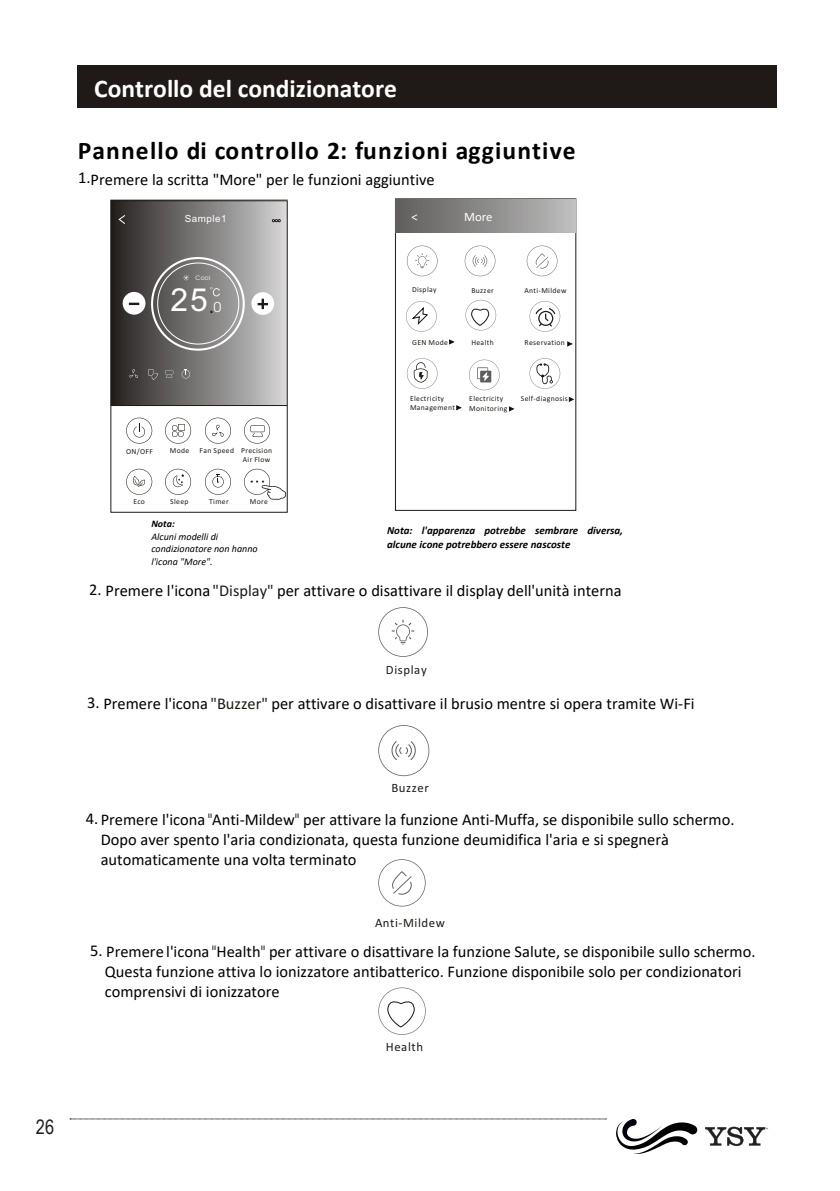
<style>
.page{position:relative;width:840px;height:1191px;background:#fff}
.page>*{position:absolute;margin:0;border:0;box-sizing:border-box;transform-origin:0 0}
.t1{font:31.8px "Arial";color:#fff}
.t2{font:700 25.6px "Calibri";letter-spacing:.045em;color:#000}
.t3{font:700 25.6px "Calibri";color:#fff}
.t4{font:20px "Arial Narrow";color:#231f20}
.t5{font:16.4px/20.2px "Calibri";color:#000}
.t6{font:14px "Avant Garde Bk BT";color:#fff}
.t7{font:12.8px "Calibri";letter-spacing:.045em;color:#1f1a17}
.t8{font:12.8px "Calibri";color:#fff}
.t9{font:italic 700 11px/13.6px "Calibri";color:#000}
.t10{font:italic 10px/12.4px "Calibri";color:#000}
.t11{font:9.8px "Arial";letter-spacing:.055em;color:#fff}
.t12{font:7.6px/9.4px "Calibri";letter-spacing:.045em;color:#1f1a17;text-align:right}
.t13{font:6.4px "Avant Garde Bk BT";color:#fff}
.t14{font:4.8px "Myriad Pro";color:#231f20}
.s1{font-weight:700}
.s2{font-style:inherit}
.s3{color:#1f1a17}
.s4{font-family:"Avant Garde Bk BT"}
</style>
<div class="page">
<svg style="left:705px;top:1126px;width:59px;height:20px"></svg>
<svg style="left:616px;top:1119px;width:81px;height:34px"></svg>
<svg style="left:70px;top:1118px;width:536px;height:1px"></svg>
<div style="left:77px;top:65px;width:698px;height:43px;background:#1f1a17"></div>
<svg style="left:205px;top:469px;width:26px;height:26px"></svg>
<svg style="left:165px;top:469px;width:26px;height:26px"></svg>
<svg style="left:126px;top:469px;width:26px;height:26px"></svg>
<svg style="left:165px;top:417px;width:26px;height:26px"></svg>
<svg style="left:126px;top:417px;width:26px;height:26px"></svg>
<svg style="left:244px;top:417px;width:26px;height:26px"></svg>
<svg style="left:205px;top:417px;width:26px;height:26px"></svg>
<img style="left:113px;top:203px;width:172px;height:201px">
<div style="left:111px;top:201px;width:176px;height:205px;border:1px solid #1f1a17"></div>
<svg style="left:117px;top:214px;width:9px;height:11px"></svg>
<svg style="left:272px;top:219px;width:8px;height:3px"></svg>
<div style="left:123px;top:292px;width:22px;height:23px;background:#fff;border-radius:50%"></div>
<svg style="left:129px;top:303px;width:10px;height:2px"></svg>
<div style="left:251px;top:292px;width:23px;height:23px;background:#fff;border-radius:50%"></div>
<svg style="left:258px;top:299px;width:9px;height:10px"></svg>
<div style="left:151px;top:257px;width:94px;height:94px;border:2px solid #fff;border-radius:50%"></div>
<div style="left:157px;top:262px;width:82px;height:82px;border:1px solid #fff;border-radius:50%"></div>
<svg style="left:183px;top:275px;width:6px;height:6px"></svg>
<svg style="left:210px;top:287px;width:10px;height:9px"></svg>
<svg style="left:129px;top:369px;width:9px;height:10px"></svg>
<svg style="left:182px;top:369px;width:8px;height:9px"></svg>
<svg style="left:244px;top:469px;width:42px;height:31px"></svg>
<svg style="left:165px;top:370px;width:8px;height:8px"></svg>
<svg style="left:148px;top:369px;width:10px;height:11px"></svg>
<div style="left:395px;top:199px;width:180px;height:311px;border:1px solid #1f1a17"></div>
<svg style="left:469px;top:359px;width:30px;height:31px"></svg>
<svg style="left:406px;top:301px;width:30px;height:31px"></svg>
<svg style="left:526px;top:245px;width:31px;height:31px"></svg>
<svg style="left:464px;top:245px;width:31px;height:31px"></svg>
<svg style="left:406px;top:245px;width:31px;height:31px"></svg>
<img style="left:395px;top:199px;width:179px;height:33px">
<svg style="left:449px;top:339px;width:5px;height:5px"></svg>
<svg style="left:456px;top:405px;width:5px;height:5px"></svg>
<svg style="left:567px;top:341px;width:5px;height:5px"></svg>
<svg style="left:509px;top:406px;width:4px;height:5px"></svg>
<svg style="left:568px;top:397px;width:5px;height:5px"></svg>
<svg style="left:529px;top:301px;width:31px;height:31px"></svg>
<svg style="left:465px;top:300px;width:31px;height:30px"></svg>
<svg style="left:529px;top:358px;width:31px;height:31px"></svg>
<svg style="left:406px;top:358px;width:31px;height:31px"></svg>
<svg style="left:378px;top:607px;width:50px;height:50px"></svg>
<svg style="left:378px;top:725px;width:51px;height:51px"></svg>
<svg style="left:378px;top:859px;width:47px;height:47px"></svg>
<svg style="left:378px;top:987px;width:47px;height:48px"></svg>
<p class="t3" style="left:94px;top:71px;width:304px">Controllo del condizionatore</p>
<p class="t2" style="left:78px;top:133px;width:499px">Pannello di controllo 2: funzioni aggiuntive</p>
<p class="t5" style="left:78px;top:171px;width:358px">1.Premere la scritta "More" per le funzioni aggiuntive</p>
<p class="t11" style="left:184px;top:212px;width:44px">Sample1</p>
<p class="t13" style="left:195px;top:273px;width:16px">Cool</p>
<p class="t1" style="left:170px;top:279px;width:39px">25</p>
<p class="t6" style="left:213px;top:298px;width:9px">0</p>
<p class="t12" style="left:126px;top:447px;width:28px">ON/OFF</p>
<p class="t12" style="left:199px;top:446px;width:74px">Fan Speed Precision<br>Air Flow</p>
<p class="t12" style="left:133px;top:497px;width:13px">Eco</p>
<p class="t12" style="left:170px;top:497px;width:20px">Sleep</p>
<p class="t12" style="left:250px;top:497px;width:20px">More</p>
<p class="t12" style="left:170px;top:446px;width:21px">Mode</p>
<p class="t12" style="left:209px;top:497px;width:21px">Timer</p>
<p class="t10" style="left:151px;top:517px;width:108px"><span class="s1">Not</span><span class="s1">a</span><span class="s1">:<br></span>Alcuni modelli di condizionatore non hanno l'icona "More".</p>
<p class="t8" style="left:411px;top:208px;width:8px">&lt;</p>
<p class="t8" style="left:464px;top:208px;width:30px">More</p>
<p class="t12" style="left:412px;top:286px;width:26px">Display</p>
<p class="t12" style="left:471px;top:286px;width:24px">Buzzer</p>
<p class="t12" style="left:524px;top:286px;width:43px">Anti-Mildew</p>
<p class="t12" style="left:412px;top:338px;width:37px">GEN Mode</p>
<p class="t12" style="left:471px;top:339px;width:24px">Health</p>
<p class="t12" style="left:524px;top:339px;width:42px">Reservation</p>
<p class="t12" style="left:410px;top:394px;width:36px">Electricity</p>
<p class="t12" style="left:520px;top:395px;width:49px">Self-diagnosis</p>
<p class="t12" style="left:410px;top:403px;width:46px">Management</p>
<p class="t12" style="left:469px;top:395px;width:40px;text-align:left">Electricity<br>Monitoring</p>
<p class="t9" style="left:387px;top:523px;width:237px"><span class="s2">Not</span>a<span class="s2">:</span> l'apparenza potrebbe sembrare diversa, alcune icone potrebbero essere nascoste</p>
<p class="t5" style="left:89px;top:582px;width:533px">2. Premere l'icona <span class="s3">"Display"</span> per attivare o disattivare il display dell'unità interna</p>
<p class="t7" style="left:386px;top:661px;width:42px">Display</p>
<p class="t5" style="left:87px;top:695px;width:608px">3. Premere l'icona <span class="s3">"Buzzer"</span> per attivare o disattivare il brusio mentre si opera tramite Wi-Fi</p>
<p class="t7" style="left:391px;top:779px;width:39px">Buzzer</p>
<p class="t5" style="left:101px;top:810px;width:635px;text-indent:-15px">4. Premere l'icona <span class="s4">"</span>Anti-Mildew<span class="s4">"</span> per attivare la funzione Anti-Muffa, se disponibile sullo schermo.<br>Dopo aver spento l'aria condizionata, questa funzione deumidifica l'aria e si spegnerà automaticamente una volta terminato</p>
<p class="t7" style="left:375px;top:914px;width:71px">Anti-Mildew</p>
<p class="t5" style="left:105px;top:942px;width:652px;text-indent:-15px">5. Premere l'icona <span class="s4">"</span>Health<span class="s4">"</span> per attivare o disattivare la funzione Salute, se disponibile sullo schermo.<br>Questa funzione attiva lo ionizzatore antibatterico. Funzione disponibile solo per condizionatori comprensivi di ionizzatore</p>
<p class="t7" style="left:385px;top:1038px;width:39px">Health</p>
<p class="t4" style="left:36px;top:1112px;width:20px">26</p>
<p class="t14" style="left:765px;top:1126px;width:4px">®</p>
</div>
